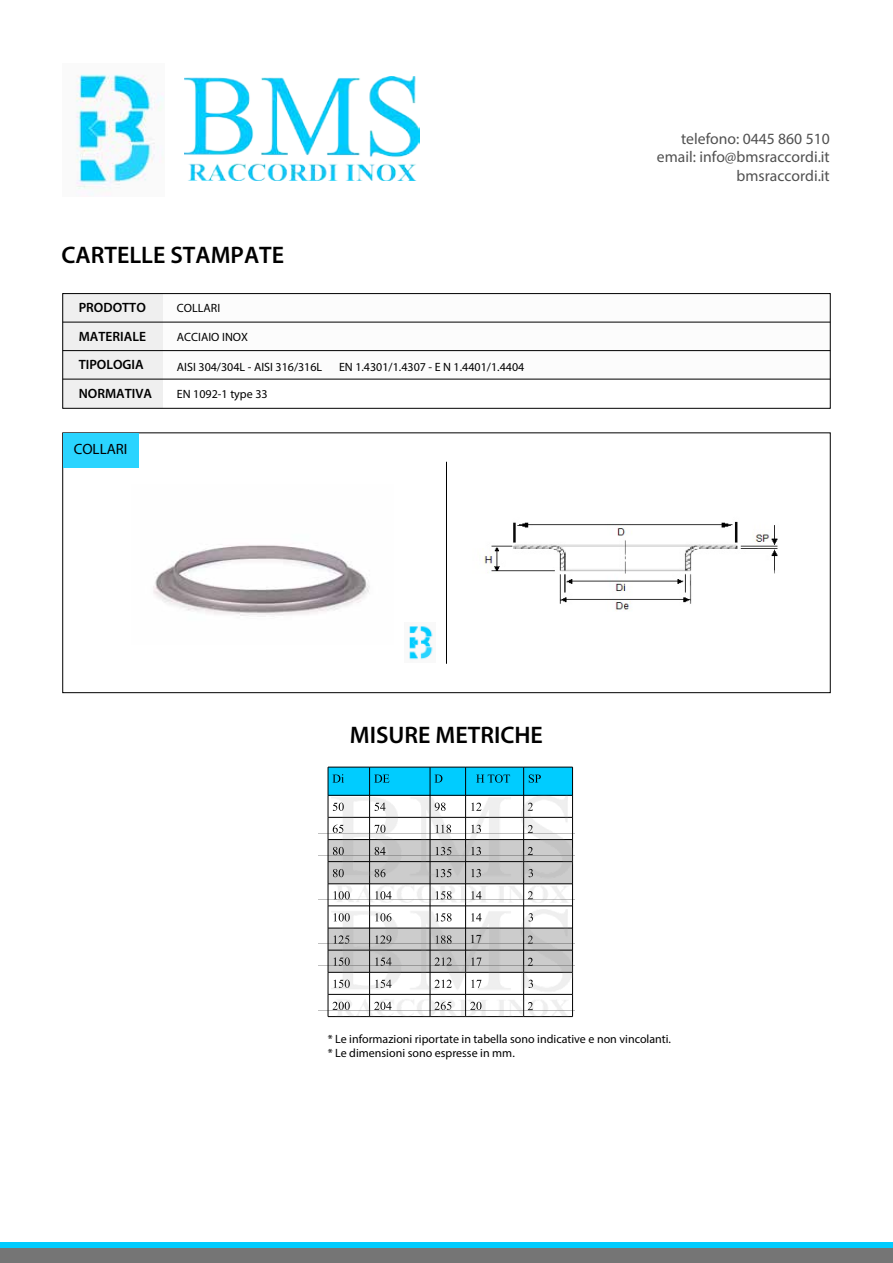
<style>
.page{position:relative;width:893px;height:1263px;background:#fff}
.page>*{position:absolute;margin:0;border:0;box-sizing:border-box;transform-origin:0 0}
.t1{font:600 24px "Myriad Pro";color:#000}
.t2{font:15.6px/18.8px "Myriad Pro";color:#515151;text-align:right}
.t3{font:14.85px "Myriad Pro";color:#000}
.t4{font:600 13.5px/28.7px "Myriad Pro";color:#000}
.t5{font:12px/14.4px "Myriad Pro";color:#000}
.t6{font:12px "Times New Roman";color:#000}
</style>
<div class="page">
<div style="left:0;top:1248px;width:893px;height:15px;background:#757575"></div>
<div style="left:0;top:1242px;width:893px;height:6px;background:#0cf"></div>
<div style="left:63px;top:294px;width:100px;height:114px;background:#efefef"></div>
<div style="left:163px;top:294px;width:667px;height:86px;background:#f9f9f9"></div>
<hr style="left:63px;top:322px;width:767px;height:1px;background:#000">
<hr style="left:63px;top:379px;width:767px;height:1px;background:#000">
<hr style="left:63px;top:350px;width:767px;height:1px;background:#000">
<img style="left:185px;top:77px;width:234px;height:104px">
<img style="left:76px;top:74px;width:88px;height:121px">
<div style="left:63px;top:293px;width:767px;height:115px;border:1px solid #000"></div>
<img style="left:153px;top:545px;width:217px;height:72px">
<img style="left:409px;top:626px;width:24px;height:34px">
<hr style="left:446px;top:462px;width:1px;height:202px;background:#000">
<img style="left:483px;top:521px;width:295px;height:90px">
<div style="left:63px;top:433px;width:75px;height:34px;background:#2ad4ff"></div>
<div style="left:332px;top:766px;width:243px;height:257px;background:linear-gradient(to right,#fff,#fff)"></div>
<div style="left:328px;top:767px;width:42px;height:28px;background:#0cf"></div>
<div style="left:370px;top:767px;width:60px;height:28px;background:#0cf"></div>
<div style="left:430px;top:767px;width:36px;height:28px;background:#0cf"></div>
<div style="left:466px;top:767px;width:58px;height:28px;background:#0cf"></div>
<div style="left:524px;top:767px;width:49px;height:28px;background:#0cf"></div>
<hr style="left:328px;top:767px;width:42px;height:1px;background:#000">
<hr style="left:370px;top:767px;width:60px;height:1px;background:#000">
<hr style="left:430px;top:767px;width:36px;height:1px;background:#000">
<hr style="left:466px;top:767px;width:58px;height:1px;background:#000">
<hr style="left:524px;top:767px;width:49px;height:1px;background:#000">
<hr style="left:328px;top:1016px;width:42px;height:1px;background:#000">
<hr style="left:370px;top:1016px;width:60px;height:1px;background:#000">
<hr style="left:430px;top:1016px;width:36px;height:1px;background:#000">
<hr style="left:466px;top:1016px;width:58px;height:1px;background:#000">
<hr style="left:524px;top:1016px;width:49px;height:1px;background:#000">
<svg style="left:572px;top:767px;width:1px;height:28px"></svg>
<svg style="left:318px;top:803px;width:257px;height:207px"></svg>
<svg style="left:523px;top:767px;width:18px;height:142px"></svg>
<svg style="left:328px;top:767px;width:22px;height:249px"></svg>
<svg style="left:369px;top:767px;width:22px;height:142px"></svg>
<svg style="left:430px;top:767px;width:22px;height:142px"></svg>
<svg style="left:465px;top:767px;width:45px;height:142px"></svg>
<img style="left:331px;top:909px;width:242px;height:107px">
<img style="left:331px;top:795px;width:242px;height:107px">
<h1 class="t1" style="left:61px;top:240px;width:224px">CARTELLE STAMPATE</h1>
<p class="t4" style="left:79px;top:293px;width:69px">PRODOTTO</p>
<p class="t5" style="left:177px;top:301px;width:45px">COLLARI</p>
<p class="t5" style="left:177px;top:329px;width:73px">ACCIAIO INOX</p>
<p class="t5" style="left:177px;top:359px;width:147px">AISI 304/304L - AISI 316/316L</p>
<p class="t5" style="left:339px;top:359px;width:187px">EN 1.4301/1.4307 - E N 1.4401/1.4404</p>
<p class="t5" style="left:177px;top:387px;width:92px">EN 1092-1 type 33</p>
<p class="t4" style="left:79px;top:322px;width:75px">MATERIALE<br>TIPOLOGIA<br>NORMATIVA</p>
<p class="t3" style="left:74px;top:440px;width:55px">COLLARI</p>
<h1 class="t1" style="left:350px;top:720px;width:195px">MISURE METRICHE</h1>
<p class="t6" style="left:470px;top:933px;width:13px">17</p>
<h2 class="t2" style="left:657px;top:129px;width:174px">telefono: 0445 860 510 email: info@bmsraccordi.it bmsraccordi.it</h2>
<p class="t5" style="left:328px;top:1031px;width:345px">* Le informazioni riportate in tabella sono indicative e non vincolanti. * Le dimensioni sono espresse in mm.</p>
</div>
